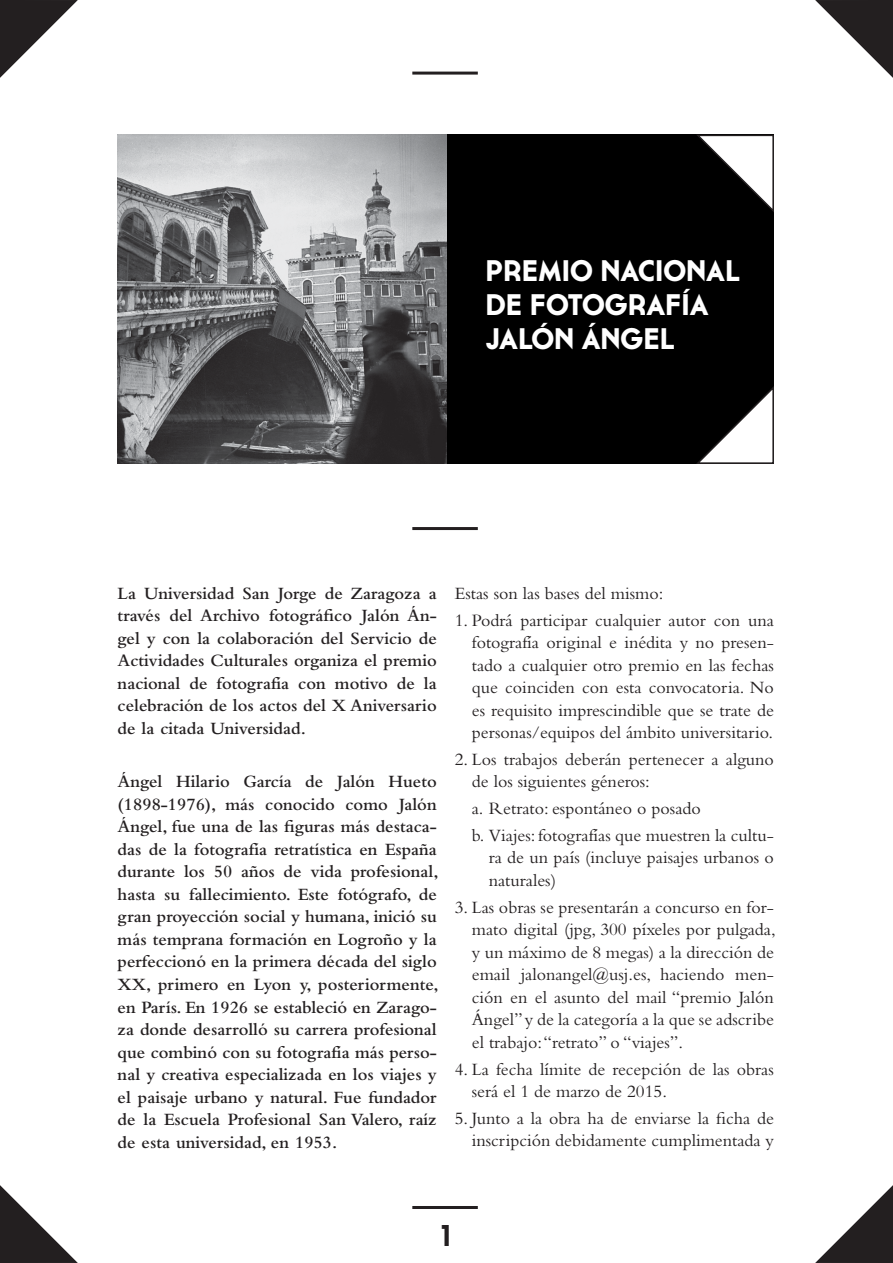
<style>
.page{position:relative;width:893px;height:1263px;background:#fff}
.page>*{position:absolute;margin:0;border:0;box-sizing:border-box;transform-origin:0 0}
.t1{font:700 30px "Cassannet";color:#231f20}
.t2{font:700 29.7px "Cassannet";color:#fff}
.t3{font:600 18px/22.5px "Bembo Std";color:#231f20;text-align:justify}
.t4{font:18px/22.5px "Bembo Std";color:#231f20;text-align:justify}
</style>
<div class="page">
<div style="left:445px;top:135px;width:329px;height:329px;background:#000"></div>
<img style="left:118px;top:135px;width:328px;height:329px">
<hr style="left:412px;top:527px;width:66px;height:3px;background:#231f20">
<hr style="left:412px;top:1206px;width:66px;height:3px;background:#231f20">
<hr style="left:412px;top:72px;width:66px;height:3px;background:#231f20">
<svg style="left:815px;top:1185px;width:78px;height:78px"></svg>
<svg style="left:815px;top:0;width:78px;height:78px"></svg>
<svg style="left:0;top:1185px;width:78px;height:78px"></svg>
<svg style="left:0;top:0;width:78px;height:78px"></svg>
<svg style="left:696px;top:386px;width:78px;height:78px"></svg>
<svg style="left:696px;top:134px;width:78px;height:78px"></svg>
<p class="t2" style="left:486px;top:253px;width:256px">PREMIO NACIONAL</p>
<p class="t2" style="left:486px;top:287px;width:225px">DE FOTOGRAFÍA</p>
<p class="t2" style="left:486px;top:321px;width:191px">JALÓN ÁNGEL</p>
<p class="t3" style="left:118px;top:582px;width:321px">La Universidad San Jorge de Zaragoza a través del Archivo fotográfico Jalón Án&shy;gel y con la colaboración del Servicio de Actividades Culturales organiza el premio nacional de fotografía con motivo de la celebración de los actos del X Aniversario de la citada Universidad.</p>
<p class="t3" style="left:118px;top:771px;width:322px">Ángel Hilario García de Jalón Hueto (1898-1976), más conocido como Jalón Ángel, fue una de las figuras más destaca&shy;das de la fotografía retratística en España durante los 50 años de vida profesional, hasta su fallecimiento. Este fotógrafo, de gran proyección social y humana, inició su más temprana formación en Logroño y la perfeccionó en la primera década del siglo XX, primero en Lyon y, posteriormente, en París. En 1926 se estableció en Zarago&shy;za donde desarrolló su carrera profesional que combinó con su fotografía más perso&shy;nal y creativa especializada en los viajes y el paisaje urbano y natural. Fue fundador de la Escuela Profesional San Valero, raíz de esta universidad, en 1953.</p>
<p class="t4" style="left:455px;top:582px;width:210px">Estas son las bases del mismo:</p>
<p class="t4" style="left:472px;top:608px;width:304px;text-indent:-17px">1. Podrá participar cualquier autor con una fotografía original e inédita y no presen&shy;tado a cualquier otro premio en las fechas que coinciden con esta convocatoria. No es requisito imprescindible que se trate de personas/equipos del ámbito universitario.</p>
<p class="t4" style="left:472px;top:748px;width:304px;text-indent:-17px">2. Los trabajos deberán pertenecer a alguno de los siguientes géneros:</p>
<p class="t4" style="left:472px;top:797px;width:231px">a. Retrato: espontáneo o posado</p>
<p class="t4" style="left:489px;top:824px;width:287px;text-indent:-17px">b. Viajes: fotografías que muestren la cultu&shy;ra de un país (incluye paisajes urbanos o naturales)</p>
<p class="t4" style="left:472px;top:895px;width:305px;text-indent:-17px">3. Las obras se presentarán a concurso en for&shy;mato digital (jpg, 300 píxeles por pulgada, y un máximo de 8 megas) a la dirección de email jalonangel@usj.es, haciendo men&shy;ción en el asunto del mail “premio Jalón Ángel” y de la categoría a la que se adscribe el trabajo: “retrato” o “viajes”.</p>
<p class="t4" style="left:472px;top:1057px;width:304px;text-indent:-17px">4. La fecha límite de recepción de las obras será el 1 de marzo de 2015.</p>
<p class="t4" style="left:455px;top:1106px;width:321px;text-align:right">5. Junto a la obra ha de enviarse la ficha de inscripción debidamente cumplimentada y</p>
<p class="t1" style="left:441px;top:1218px;width:12px">1</p>
</div>
